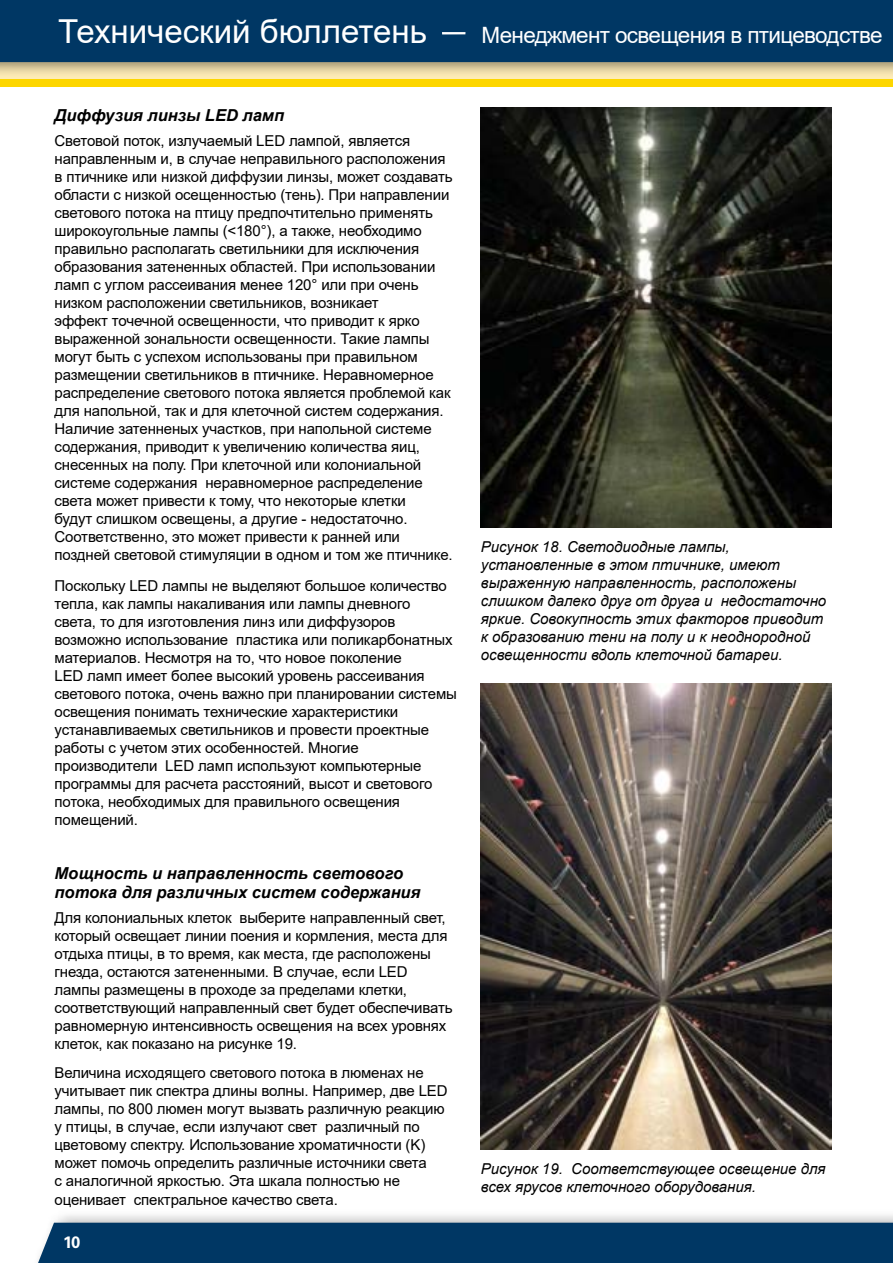
<style>
.page{position:relative;width:893px;height:1263px;background:#fff}
.page>*{position:absolute;margin:0;border:0;box-sizing:border-box;transform-origin:0 0}
.t1{font:33px "Arial";color:#fff}
.t2{font:22.5px "Arial";letter-spacing:-.03em;color:#fff}
.t3{font:italic 700 16.5px/19.5px "Arial";color:#000}
.t4{font:700 16.5px "Univers LT Std";color:#fff}
.t5{font:15px/18px "Arial";letter-spacing:-.01em;color:#000}
.t6{font:italic 15px/18px "Arial";color:#000}
.s1{font-family:"Nyala";font-size:51px}
</style>
<div class="page">
<div style="left:28px;top:1209px;width:865px;height:54px;background:#000;opacity:.4"></div>
<div style="left:33px;top:1223px;width:860px;height:40px;background:#003764"></div>
<div style="left:0;top:0;width:893px;height:84px;background:#fdebb6"></div>
<div style="left:0;top:79px;width:893px;height:8px;background:#fdd600"></div>
<div style="left:0;top:0;width:893px;height:77px;background:#000;opacity:.4"></div>
<div style="left:0;top:0;width:893px;height:62px;background:#003764"></div>
<img style="left:481px;top:108px;width:350px;height:419px">
<img style="left:481px;top:683px;width:350px;height:466px">
<h1 class="t1" style="left:58px;top:9px;width:410px">Технический бюллетень <span class="s1">–</span></h1>
<h2 class="t2" style="left:481px;top:20px;width:403px">Менеджмент освещения в птицеводстве</h2>
<p class="t3" style="left:55px;top:106px;width:231px">Диффузия линзы LED ламп</p>
<p class="t5" style="left:55px;top:131px;width:400px">Световой поток, излучаемый LED лампой, является направленным и, в случае неправильного расположения в птичнике или низкой диффузии линзы, может создавать области с низкой осещенностью (тень). При направлении светового потока на птицу предпочтительно применять широкоугольные лампы (&lt;180°), а также, необходимо правильно располагать светильники для исключения образования затененных областей. При использовании ламп с углом рассеивания менее 120° или при очень низком расположении светильников, возникает<br>эффект точечной освещенности, что приводит к ярко выраженной зональности освещенности. Такие лампы могут быть с успехом использованы при правильном размещении светильников в птичнике. Неравномерное распределение светового потока является проблемой как для напольной, так и для клеточной систем содержания.<br>Наличие затенненых участков, при напольной системе содержания, приводит к увеличению количества яиц, снесенных на полу. При клеточной или колониальной системе содержания неравномерное распределение света может привести к тому, что некоторые клетки<br>будут слишком освещены, а другие - недостаточно.<br>Соответственно, это может привести к ранней или поздней световой стимуляции в одном и том же птичнике.</p>
<p class="t5" style="left:55px;top:577px;width:404px">Поскольку LED лампы не выделяют большое количество тепла, как лампы накаливания или лампы дневного<br>света, то для изготовления линз или диффузоров возможно использование пластика или поликарбонатных материалов. Несмотря на то, что новое поколение<br>LED ламп имеет более высокий уровень рассеивания светового потока, очень важно при планировании системы освещения понимать технические характеристики устанавливаемых светильников и провести проектные работы с учетом этих особенностей. Многие производители LED ламп используют компьютерные программы для расчета расстояний, высот и светового потока, необходимых для правильного освещения помещений.</p>
<p class="t3" style="left:55px;top:864px;width:367px">Мощность и направленность светового потока для различных систем содержания</p>
<p class="t5" style="left:55px;top:908px;width:400px">Для колониальных клеток выберите направленный свет, который освещает линии поения и кормления, места для отдыха птицы, в то время, как места, где расположены гнезда, остаются затененными. В случае, если LED лампы размещены в проходе за пределами клетки, соответствующий направленный свет будет обеспечивать равномерную интенсивность освещения на всех уровнях клеток, как показано на рисунке 19.</p>
<p class="t5" style="left:55px;top:1063px;width:395px">Величина исходящего светового потока в люменах не учитывает пик спектра длины волны. Например, две LED лампы, по 800 люмен могут вызвать различную реакцию у птицы, в случае, если излучают свет различный по цветовому спектру. Использование хроматичности (K) может помочь определить различные источники света<br>с аналогичной яркостью. Эта шкала полностью не</p>
<p class="t5" style="left:55px;top:1191px;width:285px">оценивает спектральное качество света.</p>
<p class="t4" style="left:63px;top:1232px;width:19px">10</p>
<p class="t6" style="left:481px;top:537px;width:347px">Рисунок 18. Светодиодные лампы, установленные в этом птичнике, имеют выраженную направленность, расположены слишком далеко друг от друга и недостаточно яркие. Совокупность этих факторов приводит к образованию тени на полу и к неоднородной освещенности вдоль клеточной батареи.</p>
<p class="t6" style="left:481px;top:1159px;width:346px">Рисунок 19. Соответствующее освещение для всех ярусов клеточного оборудования.</p>
</div>
